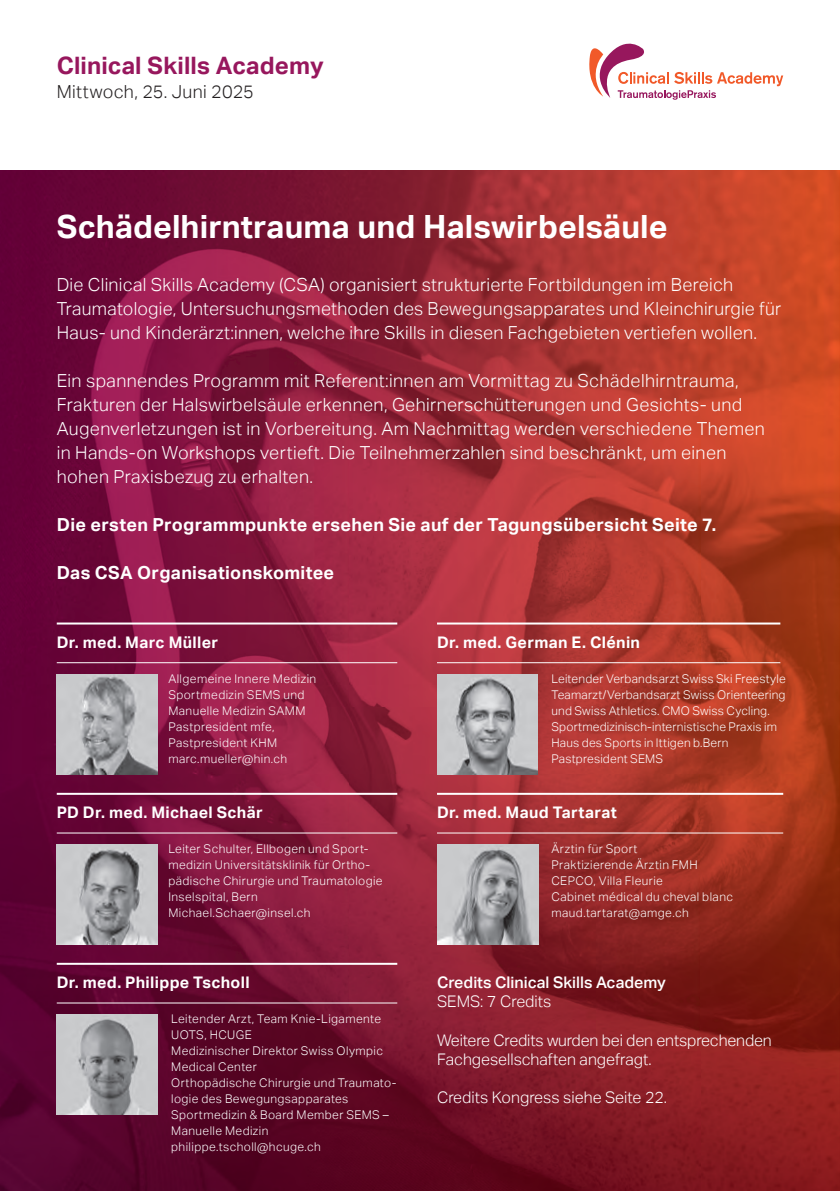
<style>
.page{position:relative;width:840px;height:1191px;background:#fff}
.page>*{position:absolute;margin:0;border:0;box-sizing:border-box;transform-origin:0 0}
.t1{font:700 32px "Aktiv Grotesk";letter-spacing:.005em;color:#fff}
.t2{font:700 24px "Aktiv Grotesk";letter-spacing:.005em;color:#97175d}
.t3{font:300 18px/24px "Aktiv Grotesk";letter-spacing:.015em;color:#fff}
.t4{font:700 18px "Aktiv Grotesk";letter-spacing:.02em;color:#fff}
.t5{font:300 18px "Aktiv Grotesk";letter-spacing:.015em;color:#231f20}
.t6{font:300 16px/19.2px "Aktiv Grotesk";letter-spacing:-.005em;color:#fff}
.t7{font:700 16px "Aktiv Grotesk";letter-spacing:.02em;color:#fff}
.t8{font:500 16px "Aktiv Grotesk";color:#fff}
.t9{font:300 12px/16px "Aktiv Grotesk";letter-spacing:.035em;color:#fff}
.t10{font:300 12px/16px "Aktiv Grotesk";letter-spacing:.015em;color:#fff}
</style>
<div class="page">
<img style="left:0;top:170px;width:839px;height:1021px">
<svg style="left:589px;top:43px;width:193px;height:57px"></svg>
<img style="left:57px;top:844px;width:101px;height:101px">
<hr style="left:57px;top:832px;width:340px;height:1px;background:#fff">
<hr style="left:57px;top:793px;width:340px;height:2px;background:#fff">
<img style="left:437px;top:844px;width:101px;height:101px">
<hr style="left:437px;top:832px;width:345px;height:1px;background:#fff">
<hr style="left:437px;top:793px;width:345px;height:2px;background:#fff">
<img style="left:57px;top:674px;width:101px;height:101px">
<hr style="left:57px;top:662px;width:340px;height:1px;background:#fff">
<hr style="left:57px;top:622px;width:340px;height:2px;background:#fff">
<hr style="left:437px;top:662px;width:343px;height:1px;background:#fff">
<hr style="left:437px;top:622px;width:343px;height:2px;background:#fff">
<img style="left:437px;top:674px;width:100px;height:101px">
<hr style="left:57px;top:1002px;width:340px;height:1px;background:#fff">
<hr style="left:57px;top:962px;width:340px;height:2px;background:#fff">
<img style="left:57px;top:1014px;width:100px;height:100px">
<h2 class="t2" style="left:57px;top:52px;width:268px">Clinical Skills Academy</h2>
<h3 class="t5" style="left:57px;top:81px;width:198px">Mittwoch, 25. Juni 2025</h3>
<h1 class="t1" style="left:57px;top:209px;width:612px">Schädelhirntrauma und Halswirbelsäule</h1>
<p class="t3" style="left:57px;top:273px;width:725px">Die Clinical Skills Academy (CSA) organisiert strukturierte Fortbildungen im Bereich<br>Traumatologie, Untersuchungsmethoden des Bewegungsapparates und Kleinchirurgie für<br>Haus- und Kinderärzt:innen, welche ihre Skills in diesen Fachgebieten vertiefen wollen.</p>
<p class="t3" style="left:57px;top:369px;width:709px">Ein spannendes Programm mit Referent:innen am Vormittag zu Schädelhirntrauma, Frakturen der Halswirbelsäule erkennen, Gehirnerschütterungen und Gesichts- und Augenverletzungen ist in Vorbereitung. Am Nachmittag werden verschiedene Themen in Hands-on Workshops vertieft. Die Teilnehmerzahlen sind beschränkt, um einen hohen Praxisbezug zu erhalten.</p>
<h3 class="t4" style="left:57px;top:514px;width:660px">Die ersten Programmpunkte ersehen Sie auf der Tagungsübersicht Seite 7.</h3>
<h3 class="t4" style="left:57px;top:562px;width:279px">Das CSA Organisationskomitee</h3>
<h3 class="t7" style="left:437px;top:633px;width:204px">Dr. med. German E. Clénin</h3>
<h3 class="t7" style="left:57px;top:633px;width:163px">Dr. med. Marc Müller</h3>
<p class="t9" style="left:168px;top:671px;width:149px">Allgemeine Innere Medizin<br>Sportmedizin SEMS und<br>Manuelle Medizin SAMM<br>Pastpresident mfe,<br>Pastpresident KHM marc.mueller@hin.ch</p>
<p class="t10" style="left:551px;top:671px;width:236px">Leitender Verbandsarzt Swiss Ski Freestyle Teamarzt/Verbandsarzt Swiss Orienteering und Swiss Athletics. CMO Swiss Cycling.<br>Sportmedizinisch-internistische Praxis im Haus des Sports in Ittigen b.Bern Pastpresident SEMS</p>
<h3 class="t7" style="left:57px;top:803px;width:207px">PD Dr. med. Michael Schär</h3>
<p class="t9" style="left:168px;top:841px;width:216px">Leiter Schulter, Ellbogen und Sport&shy;medizin Universitätsklinik für Ortho&shy;pädische Chirurgie und Traumatologie<br>Inselspital, Bern<br>Michael.Schaer@insel.ch</p>
<h3 class="t7" style="left:437px;top:803px;width:181px">Dr. med. Maud Tartarat</h3>
<p class="t9" style="left:551px;top:841px;width:183px">Ärztin für Sport<br>Praktizierende Ärztin FMH<br>CEPCO, Villa Fleurie<br>Cabinet médical du cheval blanc maud.tartarat@amge.ch</p>
<h3 class="t7" style="left:57px;top:973px;width:194px">Dr. med. Philippe Tscholl</h3>
<h3 class="t8" style="left:437px;top:973px;width:230px">Credits Clinical Skills Academy</h3>
<h3 class="t6" style="left:437px;top:992px;width:116px">SEMS: 7 Credits</h3>
<h3 class="t6" style="left:437px;top:1030px;width:336px">Weitere Credits wurden bei den entsprechenden<br>Fachgesellschaften angefragt.</h3>
<h3 class="t6" style="left:437px;top:1088px;width:231px">Credits Kongress siehe Seite 22.</h3>
<p class="t9" style="left:171px;top:1011px;width:227px">Leitender Arzt, Team Knie-Ligamente<br>UOTS, HCUGE<br>Medizinischer Direktor Swiss Olympic<br>Medical Center<br>Orthopädische Chirurgie und Traumato&shy;logie des Bewegungsapparates<br>Sportmedizin &amp; Board Member SEMS –<br>Manuelle Medizin philippe.tscholl@hcuge.ch</p>
</div>
